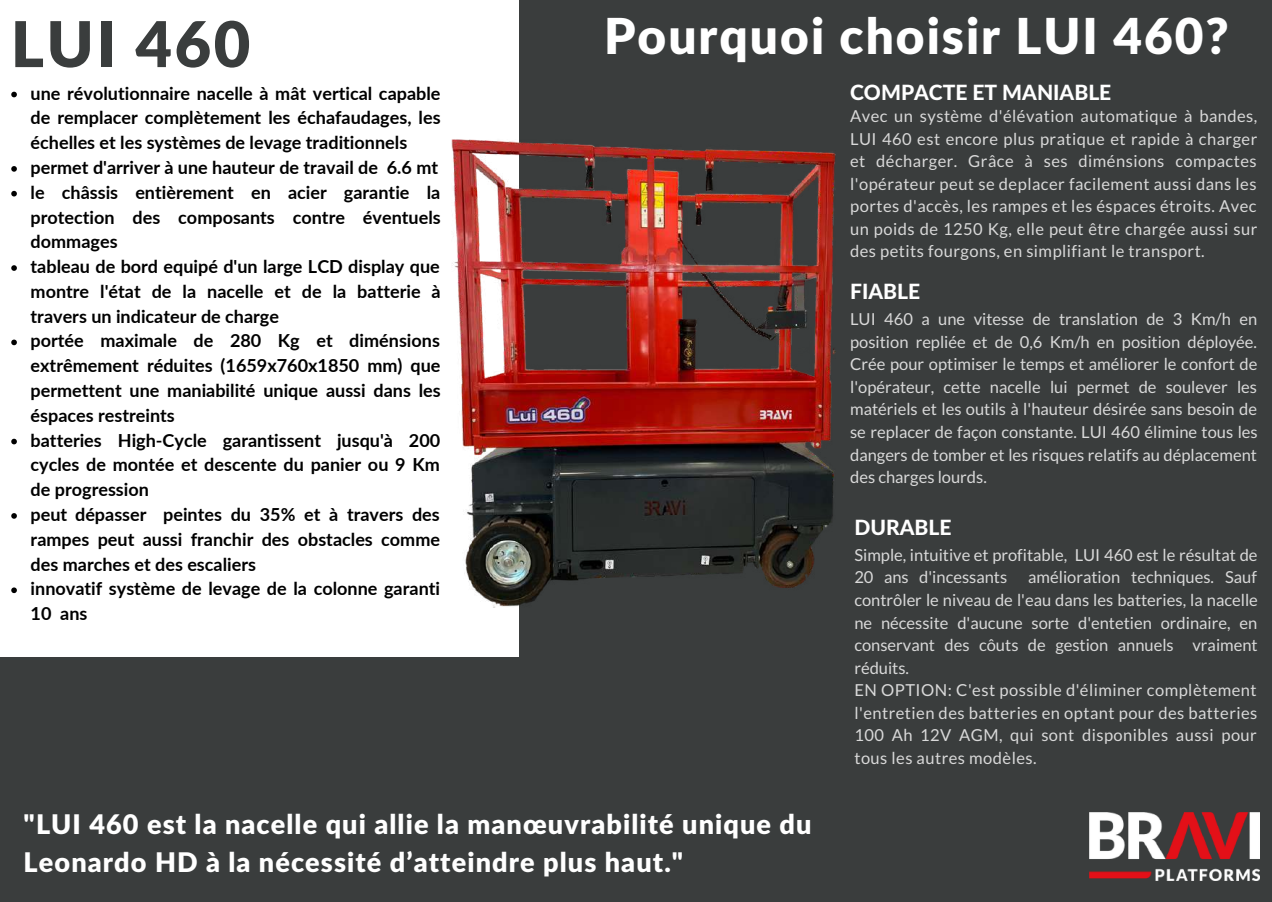
<style>
.page{position:relative;width:1272px;height:902px;background:#fff}
.page>*{position:absolute;margin:0;border:0;box-sizing:border-box;transform-origin:0 0}
.t1{font:900 63px "Lato Latin";letter-spacing:.04em;color:#3a3d3d}
.t2{font:900 49.5px "Lato Latin";letter-spacing:.04em;color:#fff}
.t3{font:900 27px/37.7px "Lato Latin";letter-spacing:.04em;color:#fff}
.t4{font:800 21px "Lato Latin";color:#fff}
.t5{font:700 18px/24.8px "Lato";color:#000}
.t6{font:16.5px/22.5px "Lato";color:#d9d9d9;text-align:justify}
</style>
<div class="page">
<div style="left:0;top:0;width:1271px;height:901px;background:#3a3d3d"></div>
<div style="left:0;top:0;width:519px;height:656px;background:#fff"></div>
<img style="left:451px;top:139px;width:384px;height:468px">
<img style="left:1089px;top:812px;width:170px;height:67px">
<svg style="left:11px;top:92px;width:6px;height:5px"></svg>
<svg style="left:11px;top:166px;width:6px;height:6px"></svg>
<svg style="left:11px;top:191px;width:6px;height:5px"></svg>
<svg style="left:11px;top:265px;width:6px;height:6px"></svg>
<svg style="left:11px;top:339px;width:6px;height:6px"></svg>
<svg style="left:11px;top:438px;width:6px;height:6px"></svg>
<svg style="left:11px;top:513px;width:6px;height:5px"></svg>
<svg style="left:11px;top:587px;width:6px;height:6px"></svg>
<h1 class="t1" style="left:11px;top:16px;width:241px">LUI 460</h1>
<h2 class="t2" style="left:604px;top:14px;width:626px">Pourquoi choisir LUI 460?</h2>
<p class="t5" style="left:31px;top:80px;width:411px">une révolutionnaire nacelle à mât vertical capable de remplacer complètement les échafaudages, les échelles et les systèmes de levage traditionnels permet d'arriver à une hauteur de travail de 6.6 mt le châssis entièrement en acier garantie la protection des composants contre éventuels dommages<br>tableau de bord equipé d'un large LCD display que montre l'état de la nacelle et de la batterie à travers un indicateur de charge<br>portée maximale de 280 Kg et diménsions extrêmement réduites (1659x760x1850 mm) que permettent une maniabilité unique aussi dans les éspaces restreints<br>batteries High-Cycle garantissent jusqu'à 200 cycles de montée et descente du panier ou 9 Km de progression<br>peut dépasser peintes du 35% et à travers des rampes peut aussi franchir des obstacles comme des marches et des escaliers<br>innovatif système de levage de la colonne garanti 10 ans</p>
<p class="t4" style="left:850px;top:83px;width:263px">COMPACTE ET MANIABLE</p>
<p class="t6" style="left:850px;top:104px;width:409px">Avec un système d'élévation automatique à bandes, LUI 460 est encore plus pratique et rapide à charger et décharger. Grâce à ses diménsions compactes l'opérateur peut se deplacer facilement aussi dans les portes d'accès, les rampes et les éspaces étroits. Avec un poids de 1250 Kg, elle peut être chargée aussi sur des petits fourgons, en simplifiant le transport.</p>
<p class="t4" style="left:850px;top:282px;width:71px">FIABLE</p>
<p class="t6" style="left:850px;top:307px;width:409px">LUI 460 a une vitesse de translation de 3 Km/h en position repliée et de 0,6 Km/h en position déployée.<br>Crée pour optimiser le temps et améliorer le confort de l'opérateur, cette nacelle lui permet de soulever les matériels et les outils à l'hauteur désirée sans besoin de se replacer de façon constante. LUI 460 élimine tous les dangers de tomber et les risques relatifs au déplacement des charges lourds.</p>
<p class="t4" style="left:854px;top:518px;width:98px">DURABLE</p>
<p class="t6" style="left:854px;top:543px;width:404px">Simple, intuitive et profitable, LUI 460 est le résultat de<br>20 ans d'incessants</p>
<p class="t6" style="left:854px;top:565px;width:405px;text-align:left;text-indent:174px">amélioration techniques. Sauf contrôler le niveau de l'eau dans les batteries, la nacelle ne nécessite d'aucune sorte d'entetien ordinaire, en conservant des côuts de gestion annuels vraiment réduits.<br>EN OPTION: C'est possible d'éliminer complètement l'entretien des batteries en optant pour des batteries 100 Ah 12V AGM, qui sont disponibles aussi pour tous les autres modèles.</p>
<h3 class="t3" style="left:24px;top:806px;width:789px">"LUI 460 est la nacelle qui allie la manœuvrabilité unique du<br>Leonardo HD à la nécessité d’atteindre plus haut."</h3>
</div>
